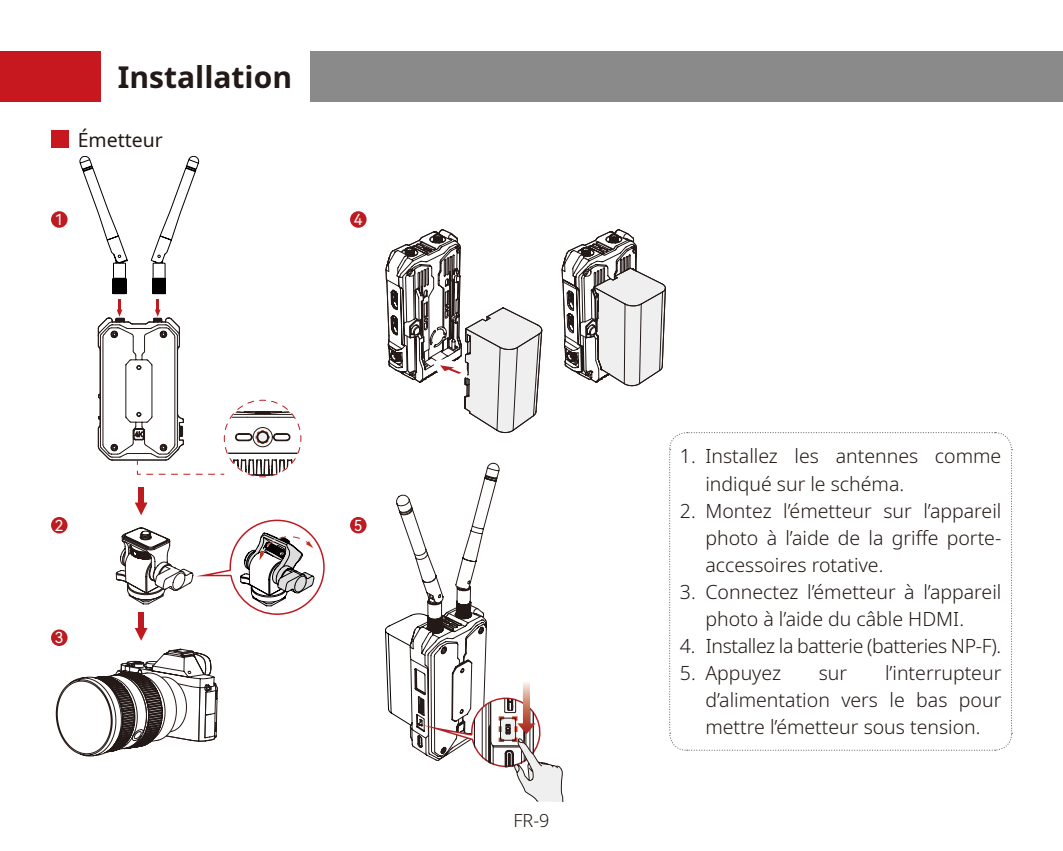
<style>
.page{position:relative;width:1063px;height:851px;background:#fff}
.page>*{position:absolute;margin:0;border:0;box-sizing:border-box;transform-origin:0 0}
.标题{font:700 30px "Noto Sans";color:#231916}
.t1{font:300 19.5px/27px "Noto Sans";color:#231916}
.t2{font:300 19.5px "Noto Sans";letter-spacing:-.02em;color:#231916}
.正文_6_5pt{font:19.5px "Noto Sans";color:#231916}
.t3{font:300 18px "Noto Sans";color:#231916}
.t4{font:15px "Harmony OS Sans SC";color:#fff}
</style>
<div class="page">
<div style="left:0;top:51px;width:102px;height:51px;background:#c7181f"></div>
<div style="left:103px;top:51px;width:960px;height:51px;background:#8a8a8a"></div>
<div style="left:51px;top:130px;width:17px;height:17px;background:#c7181f"></div>
<svg style="left:669px;top:432px;width:344px;height:318px"></svg>
<div style="left:101px;top:43px;width:209px;height:69px;background:#fff"></div>
<div style="left:138px;top:487px;width:6px;height:17px;background:#be1b21"></div>
<svg style="left:135px;top:628px;width:13px;height:12px"></svg>
<div style="left:138px;top:612px;width:6px;height:17px;background:#be1b21"></div>
<svg style="left:56px;top:648px;width:162px;height:108px"></svg>
<svg style="left:561px;top:229px;width:105px;height:158px"></svg>
<svg style="left:385px;top:229px;width:158px;height:205px"></svg>
<div style="left:51px;top:211px;width:17px;height:17px;background:#be1b21;border-radius:50%"></div>
<div style="left:51px;top:517px;width:17px;height:16px;background:#be1b21;border-radius:50%"></div>
<div style="left:51px;top:629px;width:17px;height:17px;background:#be1b21;border-radius:50%"></div>
<div style="left:350px;top:211px;width:17px;height:17px;background:#be1b21;border-radius:50%"></div>
<div style="left:350px;top:517px;width:17px;height:16px;background:#be1b21;border-radius:50%"></div>
<svg style="left:79px;top:156px;width:223px;height:321px"></svg>
<svg style="left:116px;top:502px;width:209px;height:112px"></svg>
<svg style="left:385px;top:462px;width:179px;height:340px"></svg>
<p class="标题" style="left:118px;top:56px;width:176px">Installation</p>
<p class="正文_6_5pt" style="left:78px;top:126px;width:87px">Émetteur</p>
<p class="t4" style="left:55px;top:209px;width:10px">1</p>
<p class="t4" style="left:354px;top:209px;width:10px">4</p>
<p class="t4" style="left:55px;top:515px;width:10px">2</p>
<p class="t4" style="left:55px;top:627px;width:10px">3</p>
<p class="t4" style="left:354px;top:515px;width:10px">5</p>
<p class="t3" style="left:514px;top:807px;width:37px">FR-9</p>
<p class="t1" style="left:705px;top:443px;width:297px;text-indent:-26px">1. Installez les antennes comme indiqué sur le schéma.</p>
<p class="t1" style="left:705px;top:497px;width:297px;text-align:justify;text-indent:-26px">2. Montez l’émetteur sur l’appareil photo à l’aide de la griffe porte&shy;accessoires rotative.</p>
<p class="t1" style="left:705px;top:578px;width:297px;text-indent:-26px">3. Connectez l’émetteur à l’appareil photo à l’aide du câble HDMI.</p>
<p class="t2" style="left:680px;top:631px;width:323px">4. Installez la batterie (batteries NP-F).</p>
<p class="t1" style="left:680px;top:659px;width:103px">5. Appuyez</p>
<p class="t1" style="left:819px;top:659px;width:30px">sur</p>
<p class="t1" style="left:705px;top:659px;width:297px;text-align:justify;text-indent:180px">l’interrupteur d’alimentation vers le bas pour mettre l’émetteur sous tension.</p>
</div>
